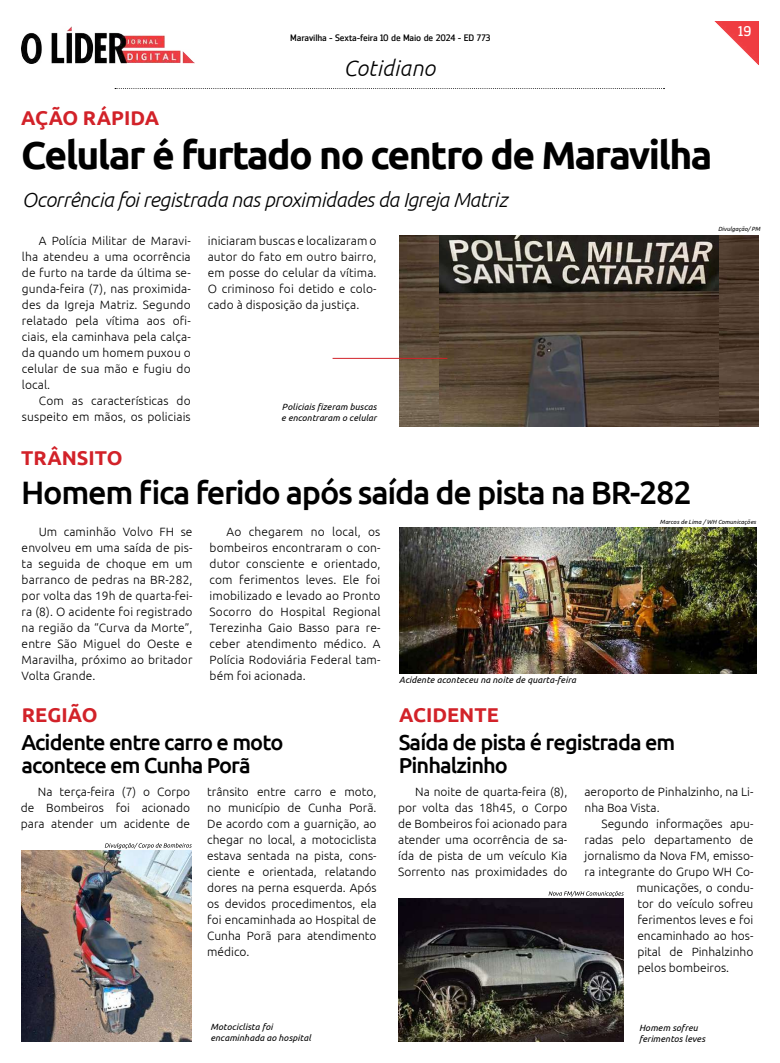
<style>
.page{position:relative;width:780px;height:1063px;background:#fff}
.page>*{position:absolute;margin:0;border:0;box-sizing:border-box;transform-origin:0 0}
.t1{font:700 39px "Ubuntu";letter-spacing:-.04em;color:#000}
.t2{font:500 32.4px "Ubuntu";letter-spacing:-.04em;color:#000}
.t3{font:italic 300 22px "Ubuntu";letter-spacing:.01em;color:#000}
.t4{font:500 21.7px/23.2px "Ubuntu";letter-spacing:-.04em;color:#000}
.t5{font:italic 300 20.3px "Ubuntu";letter-spacing:-.02em;color:#000}
.t6{font:700 20px "Ubuntu";color:#d22229}
.t7{font:14px "Zemestro Std";color:#fff}
.t8{font:300 12px/16px "Ubuntu";color:#000;text-align:justify}
.t9{font:9.3px "Zemestro Std";letter-spacing:-.01em;color:#000}
.t10{font:italic 9px/11px "Ubuntu";letter-spacing:.01em;color:#000}
.t11{font:italic 6px "Ubuntu";letter-spacing:.01em;color:#000}
</style>
<div class="page">
<img style="left:714px;top:21px;width:44px;height:44px">
<img style="left:22px;top:26px;width:172px;height:38px">
<svg style="left:115px;top:88px;width:549px;height:1px"></svg>
<img style="left:399px;top:235px;width:359px;height:192px">
<hr style="left:332px;top:358px;width:115px;height:1px;background:#d22229">
<img style="left:399px;top:527px;width:357px;height:147px">
<img style="left:22px;top:850px;width:170px;height:191px">
<img style="left:398px;top:899px;width:225px;height:143px">
<svg style="left:548px;top:891px;width:75px;height:6px"></svg>
<svg style="left:105px;top:843px;width:87px;height:6px"></svg>
<p class="t9" style="left:290px;top:32px;width:202px">Maravilha - Sexta-feira 10 de Maio de 2024 - ED 773</p>
<h3 class="t3" style="left:343px;top:55px;width:93px">Cotidiano</h3>
<p class="t7" style="left:738px;top:23px;width:15px">19</p>
<h3 class="t6" style="left:21px;top:106px;width:139px">AÇÃO RÁPIDA</h3>
<h1 class="t1" style="left:21px;top:131px;width:692px">Celular é furtado no centro de Maravilha</h1>
<h3 class="t5" style="left:22px;top:187px;width:486px">Ocorrência foi registrada nas proximidades da Igreja Matriz</h3>
<p class="t8" style="left:22px;top:232px;width:170px;text-indent:17px">A Polícia Militar de Maravi&shy;lha atendeu a uma ocorrência de furto na tarde da última se&shy;gunda-feira (7), nas proximida&shy;des da Igreja Matriz. Segundo relatado pela vítima aos ofi&shy;ciais, ela caminhava pela calça&shy;da quando um homem puxou o celular de sua mão e fugiu do local.</p>
<p class="t8" style="left:22px;top:392px;width:170px;text-align:right">Com as características do suspeito em mãos, os policiais</p>
<p class="t8" style="left:208px;top:232px;width:170px">iniciaram buscas e localizaram o autor do fato em outro bairro, em posse do celular da vítima.<br>O criminoso foi detido e colo&shy;cado à disposição da justiça.</p>
<p class="t10" style="left:281px;top:401px;width:97px">Policiais fizeram buscas e encontraram o celular</p>
<p class="t11" style="left:718px;top:225px;width:44px">Divulgação/ PM</p>
<h3 class="t6" style="left:21px;top:446px;width:103px">TRÂNSITO</h3>
<h2 class="t2" style="left:21px;top:472px;width:672px">Homem fica ferido após saída de pista na BR-282</h2>
<p class="t8" style="left:22px;top:524px;width:172px;text-indent:17px">Um caminhão Volvo FH se envolveu em uma saída de pis&shy;ta seguida de choque em um barranco de pedras na BR-282, por volta das 19h de quarta-fei&shy;ra (8). O acidente foi registrado na região da “Curva da Morte”, entre São Miguel do Oeste e Maravilha, próximo ao britador Volta Grande.</p>
<p class="t8" style="left:209px;top:524px;width:172px;text-indent:17px">Ao chegarem no local, os bombeiros encontraram o con&shy;dutor consciente e orientado, com ferimentos leves. Ele foi imobilizado e levado ao Pronto Socorro do Hospital Regional Terezinha Gaio Basso para re&shy;ceber atendimento médico. A Polícia Rodoviária Federal tam&shy;bém foi acionada.</p>
<p class="t10" style="left:399px;top:674px;width:178px">Acidente aconteceu na noite de quarta-feira</p>
<h3 class="t6" style="left:22px;top:702px;width:77px">REGIÃO</h3>
<h3 class="t6" style="left:399px;top:702px;width:101px">ACIDENTE</h3>
<p class="t11" style="left:659px;top:519px;width:98px">Marcos de Lima / WH Comunicações</p>
<h3 class="t4" style="left:21px;top:730px;width:263px">Acidente entre carro e moto acontece em Cunha Porã</h3>
<h3 class="t4" style="left:398px;top:730px;width:278px">Saída de pista é registrada em<br>Pinhalzinho</h3>
<p class="t8" style="left:21px;top:784px;width:171px;text-indent:17px">Na terça-feira (7) o Corpo de Bombeiros foi acionado para atender um acidente de</p>
<p class="t8" style="left:207px;top:784px;width:171px">trânsito entre carro e moto, no município de Cunha Porã.<br>De acordo com a guarnição, ao chegar no local, a motociclista estava sentada na pista, cons&shy;ciente e orientada, relatando dores na perna esquerda. Após os devidos procedimentos, ela foi encaminhada ao Hospital de Cunha Porã para atendimento médico.</p>
<p class="t8" style="left:398px;top:784px;width:171px;text-indent:17px">Na noite de quarta-feira (8), por volta das 18h45, o Corpo de Bombeiros foi acionado para atender uma ocorrência de sa&shy;ída de pista de um veículo Kia Sorrento nas proximidades do</p>
<p class="t8" style="left:584px;top:784px;width:170px">aeroporto de Pinhalzinho, na Li&shy;nha Boa Vista.</p>
<p class="t8" style="left:601px;top:816px;width:153px">Segundo informações apu-</p>
<p class="t8" style="left:584px;top:832px;width:170px">radas pelo departamento de</p>
<p class="t8" style="left:584px;top:848px;width:170px">jornalismo da Nova FM, emisso-</p>
<p class="t8" style="left:584px;top:864px;width:170px">ra integrante do Grupo WH Co-</p>
<p class="t8" style="left:636px;top:880px;width:118px">municações, o condu-</p>
<p class="t8" style="left:637px;top:896px;width:118px">tor do veículo sofreu</p>
<p class="t8" style="left:637px;top:912px;width:118px">ferimentos leves e foi</p>
<p class="t8" style="left:637px;top:928px;width:117px">encaminhado ao hos-</p>
<p class="t8" style="left:637px;top:944px;width:118px">pital de Pinhalzinho</p>
<p class="t8" style="left:637px;top:960px;width:93px">pelos bombeiros.</p>
<p class="t10" style="left:210px;top:1021px;width:102px">Motociclista foi encaminhada ao hospital</p>
<p class="t10" style="left:639px;top:1022px;width:67px">Homem sofreu ferimentos leves</p>
</div>
